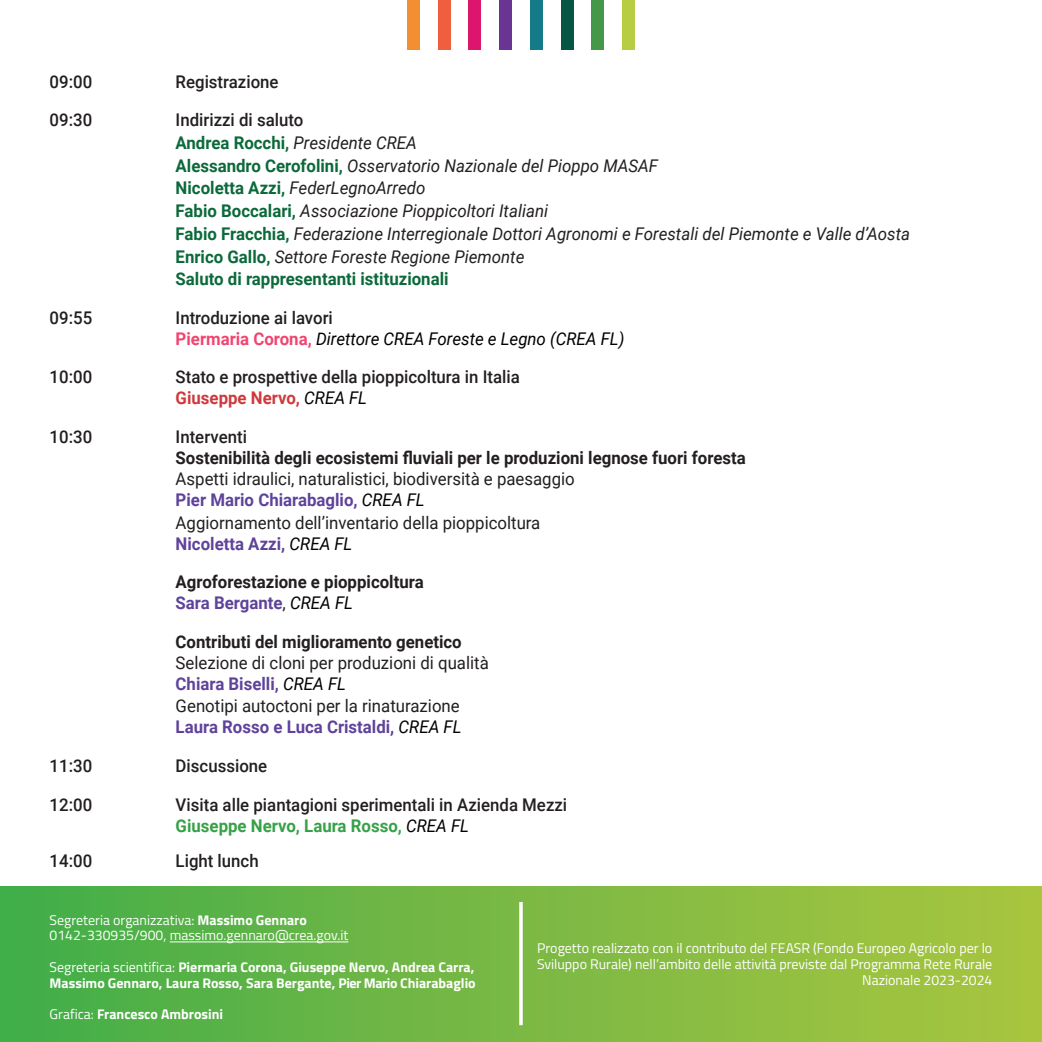
<style>
.page{position:relative;width:1042px;height:1042px;background:#fff}
.page>*{position:absolute;margin:0;border:0;box-sizing:border-box;transform-origin:0 0}
.t1{font:italic 17.5px "Roboto";color:#231f20;scale:.96 1}
.t2{font:500 17.5px "Roboto";color:#231f20;scale:.96 1}
.t3{font:17.5px "Roboto";color:#231f20;scale:.96 1}
.t4{font:700 17.5px "Roboto";color:#231f20;scale:.96 1}
.t5{font:700 17.5px "Roboto";color:#5f439b;scale:.96 1}
.t6{font:italic 17.5px "Roboto";color:#000001;scale:.96 1}
.t7{font:700 17.5px "Roboto";color:#0b693a;scale:.96 1}
.t8{font:700 17.5px "Roboto";color:#36a147;scale:.96 1}
.t9{font:700 17.5px "Roboto";color:#ce393c;scale:.96 1}
.t10{font:14px/15.8px "Titillium";color:#fff;text-align:right}
.t11{font:700 14px/15.8px "Titillium";color:#fff}
.s1{font-weight:700;font-style:normal;color:#0b693a}
.s2{font-weight:700;font-style:normal;color:#f04570}
.s3{font-weight:400;font-style:italic;color:#000001}
.s4{font-weight:400;color:#231f20}
.s5{font-weight:700}
.s6{font-weight:400}
</style>
<div class="page">
<div style="left:407px;top:0;width:12px;height:50px;background:#f28f33"></div>
<div style="left:438px;top:0;width:12px;height:50px;background:#ee5e3f"></div>
<div style="left:468px;top:0;width:13px;height:50px;background:#dc156d"></div>
<div style="left:499px;top:0;width:13px;height:50px;background:#6a3592"></div>
<div style="left:530px;top:0;width:13px;height:50px;background:#157b88"></div>
<div style="left:561px;top:0;width:12px;height:50px;background:#065646"></div>
<div style="left:591px;top:0;width:13px;height:50px;background:#469849"></div>
<div style="left:622px;top:0;width:13px;height:50px;background:#b7cd43"></div>
<div style="left:0;top:886px;width:1042px;height:155px;background:linear-gradient(to right,#44ad4a,#acc53f)"></div>
<hr style="left:170px;top:941px;width:178px;height:1px;background:#fff">
<svg style="left:519px;top:902px;width:4px;height:123px"></svg>
<p class="t2" style="left:50px;top:69px;width:46px">09:00</p>
<p class="t2" style="left:176px;top:69px;width:109px">Registrazione</p>
<p class="t2" style="left:50px;top:108px;width:46px">09:30</p>
<p class="t2" style="left:176px;top:108px;width:134px">Indirizzi di saluto</p>
<p class="t1" style="left:176px;top:130px;width:253px"><span class="s1">Andrea Rocchi,</span> Presidente CREA</p>
<p class="t1" style="left:176px;top:153px;width:504px"><span class="s1">Alessandro Cerofolini,</span> Osservatorio Nazionale del Pioppo MASAF</p>
<p class="t1" style="left:176px;top:176px;width:262px"><span class="s1">Nicoletta Azzi,</span> FederLegnoArredo</p>
<p class="t1" style="left:176px;top:199px;width:389px"><span class="s1">Fabio Boccalari,</span> Associazione Pioppicoltori Italiani</p>
<p class="t1" style="left:176px;top:221px;width:766px"><span class="s1">Fabio Fracchia,</span> Federazione Interregionale Dottori Agronomi e Forestali del Piemonte e Valle d’Aosta</p>
<p class="t1" style="left:176px;top:244px;width:365px"><span class="s1">Enrico Gallo,</span> Settore Foreste Regione Piemonte</p>
<p class="t7" style="left:176px;top:267px;width:286px">Saluto di rappresentanti istituzionali</p>
<p class="t2" style="left:50px;top:305px;width:46px">09:55</p>
<p class="t2" style="left:176px;top:305px;width:165px">Introduzione ai lavori</p>
<p class="t6" style="left:176px;top:326px;width:469px"><span class="s2">Piermaria Corona,</span> Direttore CREA Foreste e Legno (CREA FL)</p>
<p class="t2" style="left:50px;top:365px;width:46px">10:00</p>
<p class="t2" style="left:176px;top:365px;width:360px">Stato e prospettive della pioppicoltura in Italia</p>
<p class="t9" style="left:176px;top:386px;width:201px">Giuseppe Nervo, <span class="s3">CREA FL</span></p>
<p class="t2" style="left:50px;top:424px;width:46px">10:30</p>
<p class="t2" style="left:176px;top:424px;width:76px">Interventi</p>
<p class="t4" style="left:176px;top:445px;width:595px">Sostenibilità degli ecosistemi fluviali per le produzioni legnose fuori foresta</p>
<p class="t3" style="left:176px;top:466px;width:417px">Aspetti idraulici, naturalistici, biodiversità e paesaggio</p>
<p class="t5" style="left:176px;top:487px;width:261px">Pier Mario Chiarabaglio, <span class="s3">CREA FL</span></p>
<p class="t3" style="left:176px;top:510px;width:381px">Aggiornamento dell’inventario della pioppicoltura</p>
<p class="t5" style="left:176px;top:531px;width:186px">Nicoletta Azzi, <span class="s3">CREA FL</span></p>
<p class="t4" style="left:176px;top:570px;width:260px">Agroforestazione e pioppicoltura</p>
<p class="t5" style="left:176px;top:591px;width:186px">Sara Bergante<span class="s4">,</span> <span class="s3">CREA FL</span></p>
<p class="t4" style="left:176px;top:629px;width:299px">Contributi del miglioramento genetico</p>
<p class="t3" style="left:176px;top:650px;width:328px">Selezione di cloni per produzioni di qualità</p>
<p class="t5" style="left:176px;top:671px;width:179px">Chiara Biselli, <span class="s3">CREA FL</span></p>
<p class="t3" style="left:176px;top:694px;width:297px">Genotipi autoctoni per la rinaturazione</p>
<p class="t5" style="left:176px;top:715px;width:299px">Laura Rosso e Luca Cristaldi, <span class="s3">CREA FL</span></p>
<p class="t2" style="left:50px;top:753px;width:46px">11:30</p>
<p class="t2" style="left:176px;top:753px;width:97px">Discussione</p>
<p class="t2" style="left:50px;top:792px;width:46px">12:00</p>
<p class="t2" style="left:176px;top:792px;width:409px">Visita alle piantagioni sperimentali in Azienda Mezzi</p>
<p class="t8" style="left:176px;top:813px;width:307px">Giuseppe Nervo, Laura Rosso, <span class="s3">CREA FL</span></p>
<p class="t2" style="left:50px;top:848px;width:46px">14:00</p>
<p class="t2" style="left:176px;top:848px;width:88px">Light lunch</p>
<p class="t10" style="left:50px;top:911px;width:259px">Segreteria organizzativa: <span class="s5">Massimo Gennaro</span></p>
<p class="t10" style="left:50px;top:927px;width:300px">0142-330935/900, massimo.gennaro@crea.gov.it</p>
<p class="t11" style="left:50px;top:958px;width:428px"><span class="s6">Segreteria scientifica:</span> Piermaria Corona, Giuseppe Nervo, Andrea Carra,<br>Massimo Gennaro, Laura Rosso, Sara Bergante, Pier Mario Chiarabaglio</p>
<p class="t11" style="left:50px;top:1005px;width:175px"><span class="s6">Grafica:</span> Francesco Ambrosini</p>
<p class="t10" style="left:537px;top:939px;width:457px">Progetto realizzato con il contributo del FEASR (Fondo Europeo Agricolo per lo<br>Sviluppo Rurale) nell’ambito delle attività previste dal Programma Rete Rurale<br>Nazionale 2023-2024</p>
</div>
